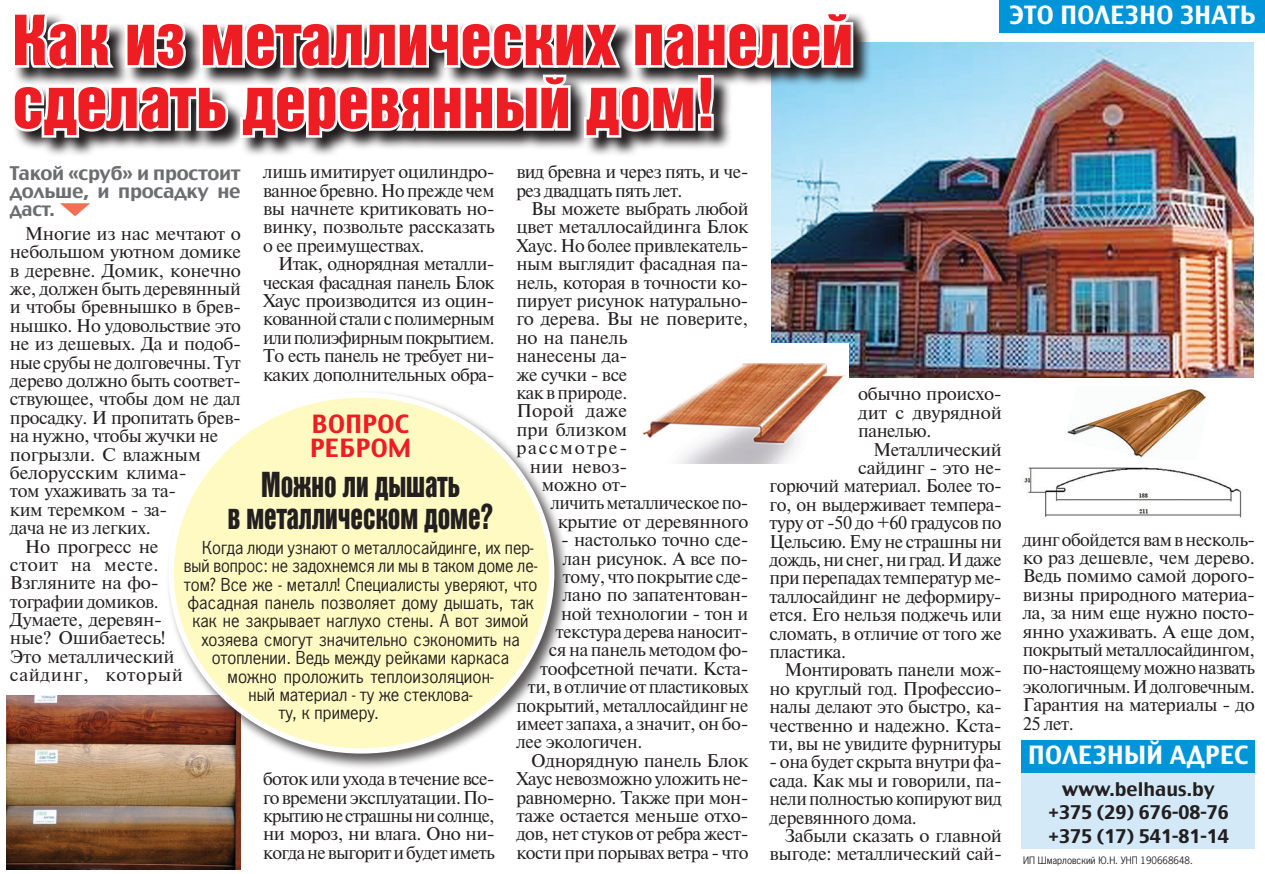
<style>
.page{position:relative;width:1265px;height:874px;background:#fff}
.page>*{position:absolute;margin:0;border:0;box-sizing:border-box;transform-origin:0 0}
.t1{font:70px/63px "Bastion Kontrast";color:#ee1d23}
.t2{font:35px/31.5px "Bastion Kontrast";color:#231f20;text-align:center;scale:.8 1}
.t3{font:24.5px "Rostislav";letter-spacing:.02em;color:#fff}
.t4{font:24.5px/24.5px "Rostislav";letter-spacing:.02em;color:#ee1d23}
.t5{font:18.38px/18.4px "Newton";letter-spacing:-.02em;color:#231f20;text-align:justify}
.t6{font:18.38px "Paper Gothic";color:#231f20}
.t7{font:18.38px/23.3px "Rostislav";color:#231f20;text-align:center}
.t8{font:18.38px/18.4px "Rostislav";letter-spacing:-.015em;color:#6c6d70;text-align:justify}
.t9{font:18.38px "Newton";letter-spacing:.035em;color:#231f20}
.t10{font:18.38px "Newton";letter-spacing:.015em;color:#231f20}
.t11{font:18.38px "Newton";letter-spacing:.095em;color:#231f20}
.t12{font:18.38px "Newton";letter-spacing:.01em;color:#231f20}
.t13{font:18.38px "Newton";color:#231f20}
.t14{font:10.5px "Paper Gothic";color:#231f20}
.s1{color:#f36f51}
</style>
<div class="page">
<div style="left:1000px;top:0;width:265px;height:32px;background:#0095d9"></div>
<img style="left:771px;top:42px;width:483px;height:335px">
<img style="left:6px;top:695px;width:235px;height:173px">
<img style="left:643px;top:344px;width:205px;height:119px">
<img style="left:1023px;top:389px;width:219px;height:129px">
<div style="left:1022px;top:758px;width:233px;height:90px;background:#d4e9f7"></div>
<div style="left:1022px;top:739px;width:233px;height:32px;background:#0095d9"></div>
<svg style="left:15px;top:14px;width:841px;height:150px"></svg>
<div style="left:166px;top:389px;width:405px;height:380px;background:#231f20;opacity:.75"></div>
<div style="left:171px;top:395px;width:381px;height:355px;background:#fffac1;border-radius:50%"></div>
<h1 class="t1" style="left:12px;top:10px;width:842px">Как из металлических панелей сделать деревянный дом!</h1>
<h3 class="t3" style="left:1009px;top:0;width:247px">это полезно знать</h3>
<p class="t5" style="left:516px;top:162px;width:234px">вид бревна и через пять, и че&shy;рез двадцать пять лет.</p>
<p class="t5" style="left:531px;top:199px;width:219px">Вы можете выбрать любой</p>
<p class="t5" style="left:516px;top:217px;width:234px">цвет металлосайдинга Блок</p>
<p class="t5" style="left:516px;top:235px;width:234px">Хаус. Но более привлекатель-</p>
<p class="t5" style="left:516px;top:254px;width:234px">ным выглядит фасадная па-</p>
<p class="t5" style="left:516px;top:272px;width:234px">нель, которая в точности ко-</p>
<p class="t5" style="left:516px;top:291px;width:234px">пирует рисунок натурально-</p>
<p class="t5" style="left:516px;top:309px;width:234px">го дерева. Вы не поверите,</p>
<p class="t5" style="left:516px;top:327px;width:112px">но на панель</p>
<p class="t5" style="left:516px;top:346px;width:113px">нанесены да-</p>
<p class="t5" style="left:516px;top:364px;width:113px">же сучки - все</p>
<p class="t5" style="left:516px;top:382px;width:112px">как в природе.</p>
<p class="t12" style="left:516px;top:397px;width:112px">Порой даже</p>
<p class="t5" style="left:516px;top:419px;width:113px">при близком</p>
<p class="t11" style="left:516px;top:434px;width:113px">рассмотре-</p>
<p class="t13" style="left:530px;top:452px;width:99px">нии невоз-</p>
<p class="t5" style="left:542px;top:474px;width:87px">можно от-</p>
<p class="t5" style="left:551px;top:493px;width:199px">личить металлическое по-</p>
<p class="t5" style="left:558px;top:511px;width:192px">крытие от деревянного</p>
<p class="t5" style="left:561px;top:529px;width:189px">- настолько точно сде-</p>
<p class="t5" style="left:563px;top:548px;width:187px">лан рисунок. А все по-</p>
<p class="t5" style="left:563px;top:566px;width:187px">тому, что покрытие сде-</p>
<p class="t5" style="left:563px;top:585px;width:187px">лано по запатентован-</p>
<p class="t5" style="left:561px;top:603px;width:189px">ной технологии - тон и</p>
<p class="t5" style="left:556px;top:621px;width:194px">текстура дерева наносит-</p>
<p class="t5" style="left:549px;top:640px;width:201px">ся на панель методом фо-</p>
<p class="t5" style="left:540px;top:658px;width:210px">тоофсетной печати. Кста-</p>
<p class="t5" style="left:528px;top:676px;width:222px">ти, в отличие от пластиковых</p>
<p class="t5" style="left:516px;top:695px;width:233px">покрытий, металлосайдинг не</p>
<p class="t5" style="left:516px;top:713px;width:234px">имеет запаха, а значит, он бо-</p>
<p class="t5" style="left:516px;top:732px;width:128px">лее экологичен.</p>
<p class="t5" style="left:531px;top:750px;width:219px">Однорядную панель Блок</p>
<p class="t5" style="left:516px;top:768px;width:234px">Хаус невозможно уложить не-</p>
<p class="t5" style="left:516px;top:787px;width:234px">равномерно. Также при мон-</p>
<p class="t5" style="left:516px;top:805px;width:234px">таже остается меньше отхо-</p>
<p class="t5" style="left:516px;top:823px;width:234px">дов, нет стуков от ребра жест-</p>
<p class="t5" style="left:516px;top:842px;width:234px">кости при порывах ветра - что</p>
<p class="t8" style="left:10px;top:163px;width:232px">Такой «сруб» и простоит дольше, и просадку не даст. <span class="s1">▼</span></p>
<p class="t5" style="left:25px;top:223px;width:217px">Многие из нас мечтают о</p>
<p class="t5" style="left:10px;top:242px;width:233px">небольшом уютном домике</p>
<p class="t5" style="left:10px;top:260px;width:233px">в деревне. Домик, конечно</p>
<p class="t5" style="left:10px;top:279px;width:232px">же, должен быть деревянный</p>
<p class="t5" style="left:10px;top:297px;width:232px">и чтобы бревнышко в брев-</p>
<p class="t5" style="left:10px;top:315px;width:233px">нышко. Но удовольствие это</p>
<p class="t5" style="left:10px;top:334px;width:233px">не из дешевых. Да и подоб-</p>
<p class="t5" style="left:10px;top:352px;width:233px">ные срубы не долговечны. Тут</p>
<p class="t5" style="left:10px;top:370px;width:233px">дерево должно быть соответ-</p>
<p class="t5" style="left:10px;top:389px;width:232px">ствующее, чтобы дом не дал</p>
<p class="t5" style="left:10px;top:407px;width:232px">просадку. И пропитать брев-</p>
<p class="t5" style="left:10px;top:426px;width:210px">на нужно, чтобы жучки не</p>
<p class="t5" style="left:10px;top:444px;width:192px">погрызли. С влажным</p>
<p class="t5" style="left:10px;top:462px;width:178px">белорусским клима-</p>
<p class="t5" style="left:10px;top:481px;width:168px">том ухаживать за та-</p>
<p class="t5" style="left:10px;top:499px;width:159px">ким теремком - за-</p>
<p class="t5" style="left:10px;top:517px;width:142px">дача не из легких.</p>
<p class="t5" style="left:25px;top:536px;width:135px">Но прогресс не</p>
<p class="t10" style="left:10px;top:550px;width:150px">стоит на месте.</p>
<p class="t5" style="left:10px;top:573px;width:150px">Взгляните на фо-</p>
<p class="t5" style="left:10px;top:591px;width:150px">тографии домиков.</p>
<p class="t5" style="left:10px;top:609px;width:154px">Думаете, деревян-</p>
<p class="t5" style="left:10px;top:628px;width:157px">ные? Ошибаетесь!</p>
<p class="t5" style="left:10px;top:646px;width:166px">Это металлический</p>
<p class="t9" style="left:10px;top:661px;width:175px">сайдинг, который</p>
<p class="t5" style="left:263px;top:162px;width:233px">лишь имитирует оцилиндро&shy;ванное бревно. Но прежде чем вы начнете критиковать но&shy;винку, позвольте рассказать о ее преимуществах.</p>
<p class="t5" style="left:263px;top:254px;width:233px;text-indent:15px">Итак, однорядная металли&shy;ческая фасадная панель Блок Хаус производится из оцин&shy;кованной стали с полимерным или полиэфирным покрытием.<br>То есть панель не требует ни&shy;каких дополнительных обра-</p>
<h3 class="t4" style="left:310px;top:411px;width:103px">вопрос ребром</h3>
<h2 class="t2" style="left:228px;top:469px;width:333px">Можно ли дышать<br>в металлическом доме?</h2>
<p class="t6" style="left:202px;top:536px;width:333px">Когда люди узнают о металлосайдинге, их пер-</p>
<p class="t6" style="left:184px;top:555px;width:355px">вый вопрос: не задохнемся ли мы в таком доме ле-</p>
<p class="t6" style="left:184px;top:573px;width:355px">том? Все же - металл! Специалисты уверяют, что</p>
<p class="t6" style="left:187px;top:591px;width:348px">фасадная панель позволяет дому дышать, так</p>
<p class="t6" style="left:193px;top:610px;width:338px">как не закрывает наглухо стены. А вот зимой</p>
<p class="t6" style="left:201px;top:628px;width:320px">хозяева смогут значительно сэкономить на</p>
<p class="t6" style="left:212px;top:647px;width:299px">отоплении. Ведь между рейками каркаса</p>
<p class="t6" style="left:228px;top:665px;width:268px">можно проложить теплоизоляцион-</p>
<p class="t6" style="left:249px;top:683px;width:226px">ный материал - ту же стеклова-</p>
<p class="t6" style="left:278px;top:702px;width:102px">ту, к примеру.</p>
<p class="t5" style="left:263px;top:768px;width:233px">боток или ухода в течение все&shy;го времени эксплуатации. По&shy;крытию не страшны ни солнце, ни мороз, ни влага. Оно ни&shy;когда не выгорит и будет иметь</p>
<p class="t5" style="left:858px;top:384px;width:145px">обычно происхо&shy;дит с двурядной панелью.</p>
<p class="t5" style="left:873px;top:439px;width:130px">Металлический</p>
<p class="t5" style="left:858px;top:457px;width:145px">сайдинг - это не-</p>
<p class="t5" style="left:770px;top:476px;width:234px">горючий материал. Более то-</p>
<p class="t5" style="left:770px;top:494px;width:234px">го, он выдерживает темпера-</p>
<p class="t5" style="left:770px;top:513px;width:234px">туру от -50 до +60 градусов по</p>
<p class="t5" style="left:770px;top:531px;width:234px">Цельсию. Ему не страшны ни</p>
<p class="t5" style="left:770px;top:549px;width:234px">дождь, ни снег, ни град. И даже</p>
<p class="t5" style="left:770px;top:568px;width:234px">при перепадах температур ме-</p>
<p class="t5" style="left:770px;top:586px;width:234px">таллосайдинг не деформиру-</p>
<p class="t5" style="left:770px;top:604px;width:234px">ется. Его нельзя поджечь или</p>
<p class="t5" style="left:770px;top:623px;width:234px">сломать, в отличие от того же</p>
<p class="t5" style="left:770px;top:641px;width:78px">пластика.</p>
<p class="t5" style="left:784px;top:660px;width:219px">Монтировать панели мож-</p>
<p class="t5" style="left:770px;top:678px;width:234px">но круглый год. Профессио-</p>
<p class="t5" style="left:770px;top:696px;width:234px">налы делают это быстро, ка-</p>
<p class="t5" style="left:770px;top:715px;width:234px">чественно и надежно. Кста-</p>
<p class="t5" style="left:770px;top:733px;width:234px">ти, вы не увидите фурнитуры</p>
<p class="t5" style="left:770px;top:751px;width:234px">- она будет скрыта внутри фа&shy;сада. Как мы и говорили, па&shy;нели полностью копируют вид деревянного дома.</p>
<p class="t5" style="left:770px;top:825px;width:234px;text-align:right">Забыли сказать о главной выгоде: металлический сай-</p>
<p class="t5" style="left:1023px;top:529px;width:234px">динг обойдется вам в несколь&shy;ко раз дешевле, чем дерево.<br>Ведь помимо самой дорого&shy;визны природного материа&shy;ла, за ним еще нужно посто&shy;янно ухаживать. А еще дом, покрытый металлосайдингом, по-настоящему можно назвать экологичным. И долговечным.<br>Гарантия на материалы - до 25 лет.</p>
<h3 class="t3" style="left:1028px;top:739px;width:222px">полезный адрес</h3>
<p class="t7" style="left:1048px;top:777px;width:182px">www.belhaus.by +375 (29) 676-08-76 +375 (17) 541-81-14</p>
<p class="t14" style="left:1023px;top:854px;width:171px">ИП Шмарловский Ю.Н. УНП 190668648.</p>
</div>
